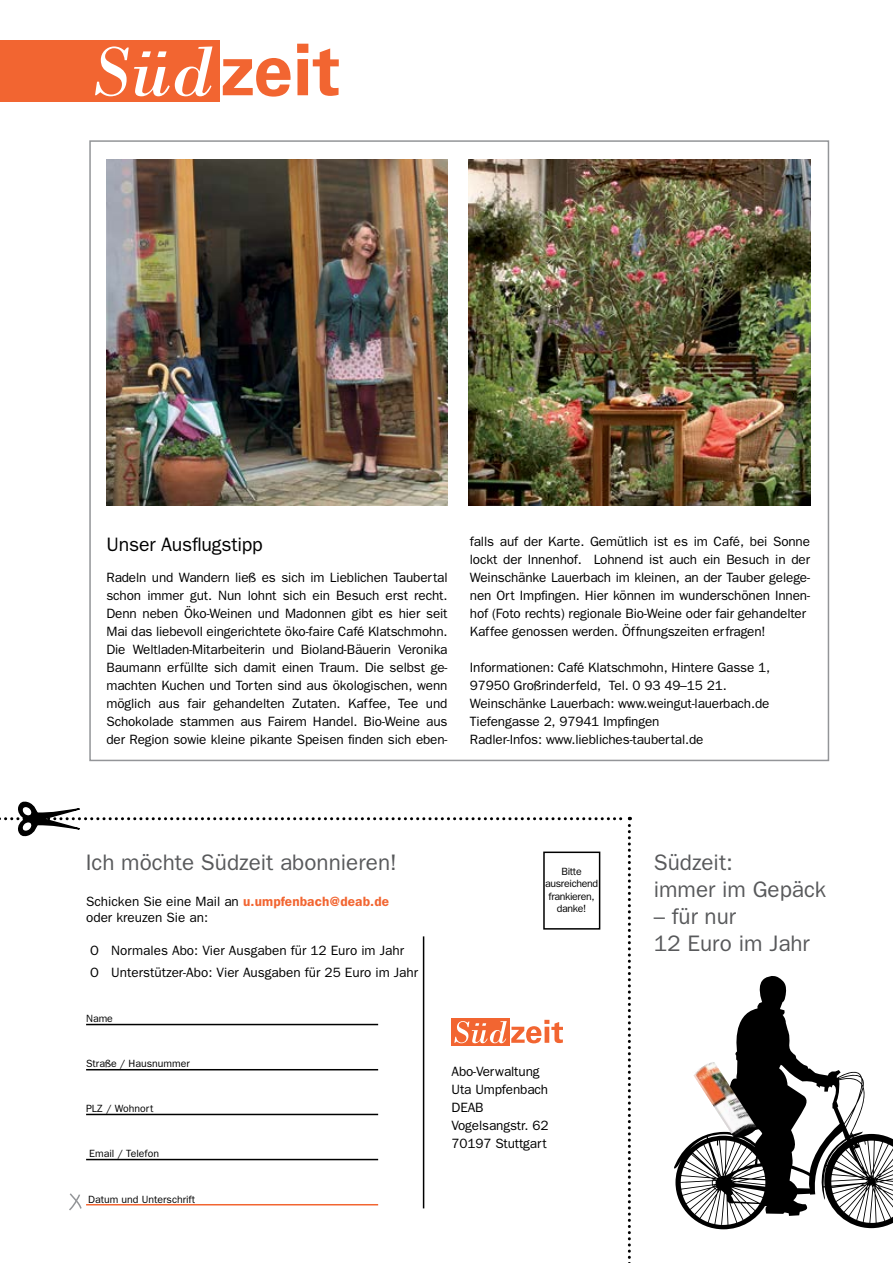
<style>
.page{position:relative;width:893px;height:1263px;background:#fff}
.page>*{position:absolute;margin:0;border:0;box-sizing:border-box;transform-origin:0 0}
.t1{font:22.5px/27px "Franklin Gothic";color:#58595b}
.t2{font:19.5px "Franklin Gothic";letter-spacing:-.01em;color:#000}
.t3{font:13.5px/18px "Franklin Gothic";letter-spacing:-.01em;color:#000}
.t4{font:10.5px "Franklin Gothic";color:#000}
.t5{font:10.5px/12.6px "Franklin Gothic";letter-spacing:-.03em;color:#000;text-align:center}
.s1{font-weight:600;color:#f26531}
</style>
<div class="page">
<img style="left:106px;top:159px;width:342px;height:346px">
<img style="left:469px;top:159px;width:341px;height:346px">
<div style="left:0;top:41px;width:220px;height:61px;background:#f26531"></div>
<svg style="left:223px;top:44px;width:116px;height:53px"></svg>
<svg style="left:95px;top:46px;width:117px;height:50px"></svg>
<svg style="left:0;top:801px;width:631px;height:462px"></svg>
<svg style="left:674px;top:976px;width:219px;height:253px"></svg>
<svg style="left:756px;top:1125px;width:1px;height:14px"></svg>
<img style="left:691px;top:1059px;width:65px;height:81px">
<h2 class="t2" style="left:106px;top:533px;width:158px">Unser Ausflugstipp</h2>
<p class="t3" style="left:106px;top:568px;width:343px;text-align:justify">Radeln und Wandern ließ es sich im Lieblichen Taubertal schon immer gut. Nun lohnt sich ein Besuch erst recht.<br>Denn neben Öko-Weinen und Madonnen gibt es hier seit Mai das liebevoll eingerichtete öko-faire Café Klatschmohn.<br>Die Weltladen-Mitarbeiterin und Bioland-Bäuerin Veronika Baumann erfüllte sich damit einen Traum. Die selbst ge&shy;machten Kuchen und Torten sind aus ökologischen, wenn möglich aus fair gehandelten Zutaten. Kaffee, Tee und Schokolade stammen aus Fairem Handel. Bio-Weine aus der Region sowie kleine pikante Speisen finden sich eben-</p>
<p class="t3" style="left:470px;top:532px;width:342px">falls auf der Karte. Gemütlich ist es im Café, bei Sonne lockt der Innenhof. Lohnend ist auch ein Besuch in der Weinschänke Lauerbach im kleinen, an der Tauber gelege&shy;nen Ort Impfingen. Hier können im wunderschönen Innen&shy;hof (Foto rechts) regionale Bio-Weine oder fair gehandelter Kaffee genossen werden. Öffnungszeiten erfragen!</p>
<p class="t3" style="left:470px;top:658px;width:302px">Informationen: Café Klatschmohn, Hintere Gasse 1, 97950 Großrinderfeld, Tel. 0 93 49–15 21.<br>Weinschänke Lauerbach: www.weingut-lauerbach.de Tiefengasse 2, 97941 Impfingen<br>Radler-Infos: www.liebliches-taubertal.de</p>
<h1 class="t1" style="left:86px;top:848px;width:313px">Ich möchte Südzeit abonnieren!</h1>
<p class="t3" style="left:86px;top:893px;width:304px;line-height:16.2px">Schicken Sie eine Mail an <span class="s1">u.umpfenbach@deab.de </span>oder kreuzen Sie an:</p>
<p class="t3" style="left:90px;top:938px;width:330px;line-height:22.5px">O Normales Abo: Vier Ausgaben für 12 Euro im Jahr<br>O Unterstützer-Abo: Vier Ausgaben für 25 Euro im Jahr</p>
<p class="t4" style="left:86px;top:1012px;width:28px">Name</p>
<p class="t4" style="left:86px;top:1057px;width:105px">Straße / Hausnummer</p>
<p class="t4" style="left:86px;top:1102px;width:69px">PLZ / Wohnort</p>
<p class="t4" style="left:89px;top:1147px;width:71px">Email / Telefon</p>
<p class="t4" style="left:88px;top:1193px;width:108px">Datum und Unterschrift</p>
<p class="t5" style="left:545px;top:864px;width:55px">Bitte ausreichend frankieren, danke!</p>
<p class="t3" style="left:452px;top:1062px;width:98px">Abo-Verwaltung<br>Uta Umpfenbach<br>DEAB<br>Vogelsangstr. 62<br>70197 Stuttgart</p>
<h1 class="t1" style="left:654px;top:848px;width:174px">Südzeit:<br>immer im Gepäck</h1>
<h1 class="t1" style="left:654px;top:902px;width:158px">– für nur<br>12 Euro im Jahr</h1>
</div>
